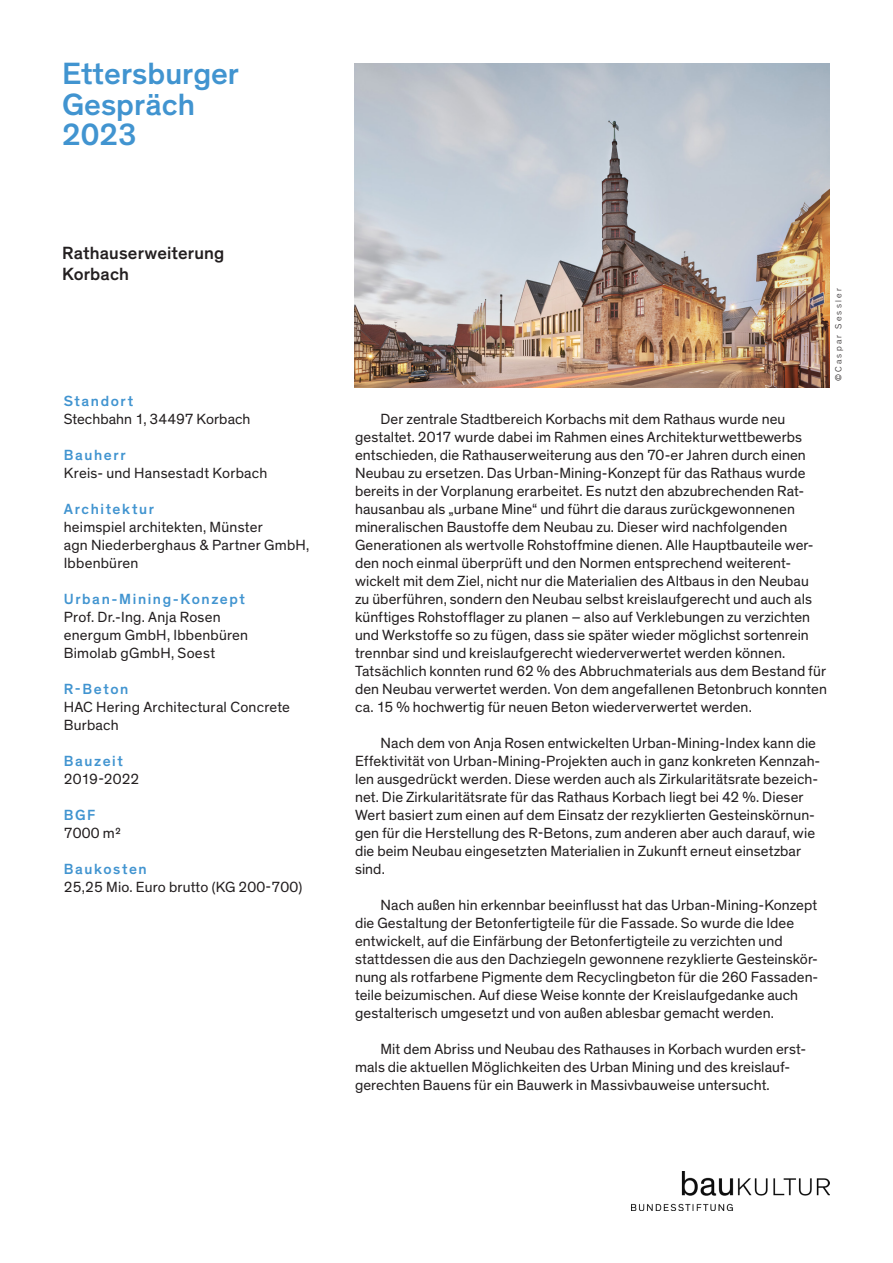
<style>
.page{position:relative;width:893px;height:1263px;background:#fff}
.page>*{position:absolute;margin:0;border:0;box-sizing:border-box;transform-origin:0 0}
.t1{font:500 31.35px/30px "Theinhardt";color:#4194d0}
.Headline{font:500 18px "Theinhardt";letter-spacing:.005em;color:#231f20}
.Fließtext_Einzug{font:15px/18px "Theinhardt";letter-spacing:.005em;color:#231f20}
.Fließtext{font:15px/18px "Theinhardt";letter-spacing:.015em;color:#231f20}
.Fließtext-2{font:500 15px "Theinhardt";letter-spacing:.105em;color:#4194d0}
.Fließtext-3{font:15px "Theinhardt";letter-spacing:-.005em;color:#231f20}
.t2{font:300 9px "Theinhardt";letter-spacing:.25em;color:#231f20}
</style>
<div class="page">
<img style="left:631px;top:1171px;width:198px;height:40px">
<img style="left:355px;top:64px;width:474px;height:324px">
<h1 class="t1" style="left:62px;top:59px;width:179px">Ettersburger<br>Gespräch<br>2023</h1>
<p class="Headline" style="left:62px;top:242px;width:164px">Rathauserweiterung</p>
<p class="Headline" style="left:62px;top:263px;width:68px">Korbach</p>
<p class="Fließtext-2" style="left:64px;top:392px;width:71px">Standort</p>
<p class="Fließtext" style="left:64px;top:410px;width:188px">Stechbahn 1, 34497 Korbach</p>
<p class="Fließtext-2" style="left:64px;top:446px;width:63px">Bauherr</p>
<p class="Fließtext" style="left:64px;top:464px;width:205px">Kreis- und Hansestadt Korbach</p>
<p class="Fließtext-2" style="left:64px;top:500px;width:92px">Architektur</p>
<p class="Fließtext" style="left:64px;top:518px;width:201px">heimspiel architekten, Münster</p>
<p class="Fließtext" style="left:64px;top:536px;width:247px">agn Niederberghaus &amp; Partner GmbH,<br>Ibbenbüren</p>
<p class="Fließtext-2" style="left:64px;top:590px;width:183px">Urban-Mining-Konzept</p>
<p class="Fließtext" style="left:64px;top:608px;width:158px">Prof. Dr.-Ing. Anja Rosen</p>
<p class="Fließtext" style="left:64px;top:626px;width:186px">energum GmbH, Ibbenbüren</p>
<p class="Fließtext" style="left:64px;top:644px;width:153px">Bimolab gGmbH, Soest</p>
<p class="Fließtext-2" style="left:64px;top:680px;width:66px">R-Beton</p>
<p class="Fließtext" style="left:64px;top:698px;width:228px">HAC Hering Architectural Concrete</p>
<p class="Fließtext" style="left:64px;top:716px;width:56px">Burbach</p>
<p class="Fließtext-2" style="left:64px;top:752px;width:61px">Bauzeit</p>
<p class="Fließtext-3" style="left:64px;top:770px;width:77px">2019-2022</p>
<p class="Fließtext-2" style="left:64px;top:806px;width:33px">BGF</p>
<p class="Fließtext" style="left:64px;top:824px;width:59px">7000 m²</p>
<p class="Fließtext-2" style="left:64px;top:860px;width:85px">Baukosten</p>
<p class="Fließtext" style="left:64px;top:878px;width:240px">25,25 Mio. Euro brutto (KG 200-700)</p>
<p class="t2" style="left:833px;top:381px;width:95px;rotate:-90deg">©Caspar Sessler</p>
<p class="Fließtext_Einzug" style="left:355px;top:410px;width:473px;text-indent:26px">Der zentrale Stadtbereich Korbachs mit dem Rathaus wurde neu gestaltet. 2017 wurde dabei im Rahmen eines Architekturwettbewerbs entschieden, die Rathauserweiterung aus den 70-er Jahren durch einen Neubau zu ersetzen. Das Urban-Mining-Konzept für das Rathaus wurde bereits in der Vorplanung erarbeitet. Es nutzt den abzubrechenden Rat&shy;hausanbau als „urbane Mine“ und führt die daraus zurückgewonnenen mineralischen Baustoffe dem Neubau zu. Dieser wird nachfolgenden Generationen als wertvolle Rohstoffmine dienen. Alle Hauptbauteile wer&shy;den noch einmal überprüft und den Normen entsprechend weiterent&shy;wickelt mit dem Ziel, nicht nur die Materialien des Altbaus in den Neubau zu überführen, sondern den Neubau selbst kreislaufgerecht und auch als künftiges Rohstofflager zu planen – also auf Verklebungen zu verzichten und Werkstoffe so zu fügen, dass sie später wieder möglichst sortenrein trennbar sind und kreislaufgerecht wiederverwertet werden können.<br>Tatsächlich konnten rund 62 % des Abbruchmaterials aus dem Bestand für den Neubau verwertet werden. Von dem angefallenen Betonbruch konnten ca. 15 % hochwertig für neuen Beton wiederverwertet werden.</p>
<p class="Fließtext_Einzug" style="left:355px;top:734px;width:467px;text-indent:26px">Nach dem von Anja Rosen entwickelten Urban-Mining-Index kann die Effektivität von Urban-Mining-Projekten auch in ganz konkreten Kennzah&shy;len ausgedrückt werden. Diese werden auch als Zirkularitätsrate bezeich&shy;net. Die Zirkularitätsrate für das Rathaus Korbach liegt bei 42 %. Dieser Wert basiert zum einen auf dem Einsatz der rezyklierten Gesteinskörnun&shy;gen für die Herstellung des R-Betons, zum anderen aber auch darauf, wie die beim Neubau eingesetzten Materialien in Zukunft erneut einsetzbar sind.</p>
<p class="Fließtext_Einzug" style="left:355px;top:896px;width:465px;text-indent:26px">Nach außen hin erkennbar beeinflusst hat das Urban-Mining-Konzept die Gestaltung der Betonfertigteile für die Fassade. So wurde die Idee entwickelt, auf die Einfärbung der Betonfertigteile zu verzichten und stattdessen die aus den Dachziegeln gewonnene rezyklierte Gesteinskör&shy;nung als rotfarbene Pigmente dem Recyclingbeton für die 260 Fassaden&shy;teile beizumischen. Auf diese Weise konnte der Kreislaufgedanke auch gestalterisch umgesetzt und von außen ablesbar gemacht werden.</p>
<p class="Fließtext_Einzug" style="left:355px;top:1040px;width:453px;text-indent:26px">Mit dem Abriss und Neubau des Rathauses in Korbach wurden erst&shy;mals die aktuellen Möglichkeiten des Urban Mining und des kreislauf&shy;gerechten Bauens für ein Bauwerk in Massivbauweise untersucht.</p>
</div>
